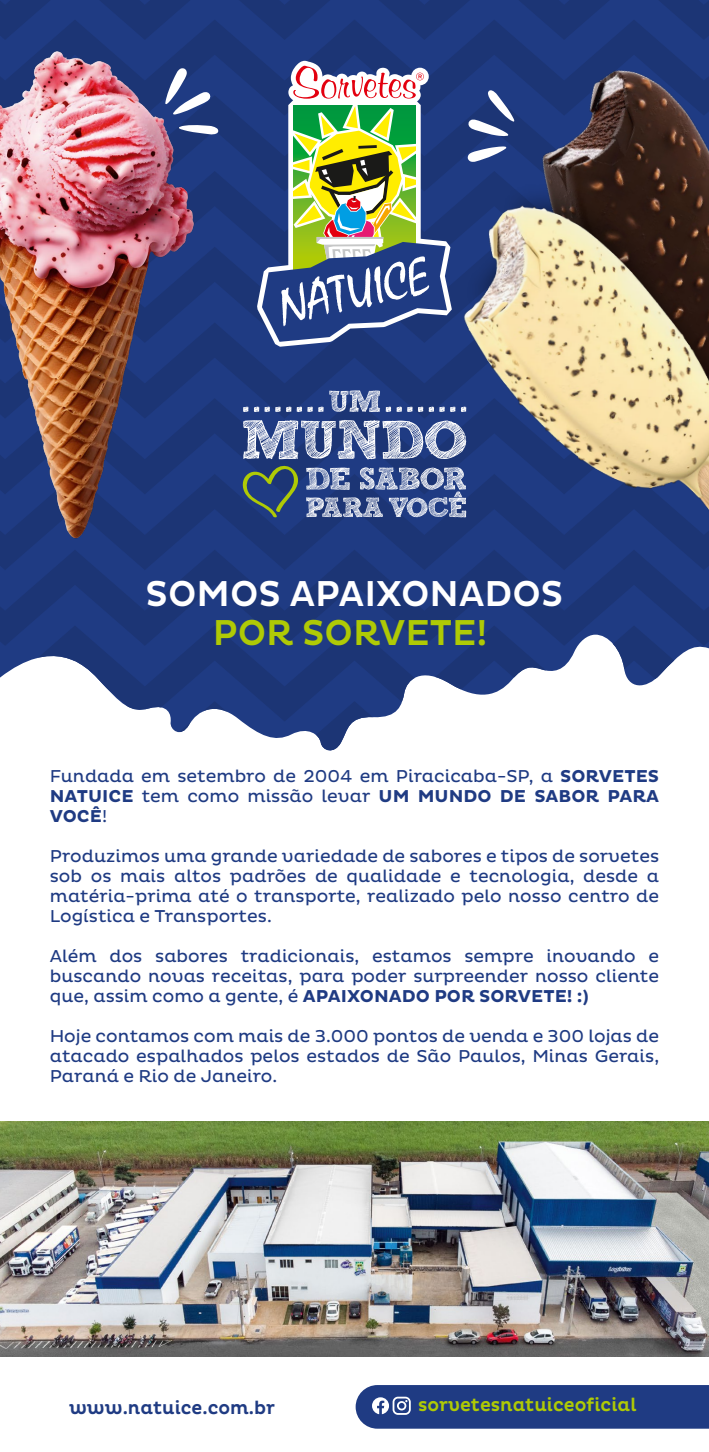
<style>
.page{position:relative;width:709px;height:1452px;background:#fff}
.page>*{position:absolute;margin:0;border:0;box-sizing:border-box;transform-origin:0 0}
.t1{font:500 36.62px "Pluto";color:#fff;scale:.95 1}
.t2{font:500 36.62px "Pluto";color:#afca05;scale:.95 1}
.t3{font:500 18.75px "Pluto";color:#afca05;scale:.95 1}
.t4{font:500 18.75px "Pluto";color:#1f3b83;scale:.95 1}
.t5{font:17.5px/20px "Pluto";color:#1f3b83;text-align:justify}
.s1{font-weight:700}
</style>
<div class="page">
<div style="left:0;top:0;width:344px;height:20px;background:#1d377b"></div>
<svg style="left:0;top:20px;width:344px;height:75px;background:#1d387d"></svg>
<svg style="left:210px;top:95px;width:47px;height:76px;background:#1d387c"></svg>
<svg style="left:210px;top:171px;width:47px;height:76px;background:#1d387c"></svg>
<svg style="left:210px;top:247px;width:47px;height:75px;background:#1d387c"></svg>
<svg style="left:210px;top:322px;width:134px;height:76px;background:#1d377b"></svg>
<svg style="left:210px;top:398px;width:134px;height:76px;background:#1e397e"></svg>
<svg style="left:210px;top:474px;width:134px;height:76px;background:#1d377a"></svg>
<svg style="left:0;top:550px;width:358px;height:75px;background:#1d387c"></svg>
<svg style="left:0;top:625px;width:709px;height:76px"></svg>
<svg style="left:120px;top:701px;width:283px;height:50px"></svg>
<img style="left:344px;top:0;width:365px;height:565px">
<img style="left:452px;top:86px;width:257px;height:38px">
<img style="left:358px;top:124px;width:351px;height:524px">
<img style="left:0;top:41px;width:210px;height:518px">
<svg style="left:467px;top:146px;width:39px;height:16px"></svg>
<svg style="left:467px;top:90px;width:47px;height:46px"></svg>
<svg style="left:165px;top:68px;width:46px;height:46px"></svg>
<svg style="left:179px;top:125px;width:40px;height:10px"></svg>
<svg style="left:257px;top:61px;width:195px;height:286px"></svg>
<svg style="left:293px;top:66px;width:131px;height:33px"></svg>
<svg style="left:262px;top:105px;width:185px;height:237px"></svg>
<svg style="left:329px;top:390px;width:51px;height:22px"></svg>
<svg style="left:237px;top:420px;width:229px;height:98px;background:#62759f"></svg>
<svg style="left:243px;top:407px;width:5px;height:5px"></svg>
<svg style="left:254px;top:407px;width:37px;height:5px"></svg>
<svg style="left:297px;top:407px;width:26px;height:5px"></svg>
<svg style="left:386px;top:407px;width:26px;height:5px"></svg>
<svg style="left:418px;top:407px;width:37px;height:5px"></svg>
<svg style="left:461px;top:407px;width:5px;height:5px"></svg>
<img style="left:0;top:1121px;width:709px;height:236px">
<svg style="left:355px;top:1385px;width:354px;height:43px;background:#284388"></svg>
<h1 class="t1" style="left:146px;top:573px;width:441px">SOMOS APAIXONADOS</h1>
<h1 class="t2" style="left:213px;top:612px;width:290px">POR SORVETE!</h1>
<p class="t5" style="left:50px;top:766px;width:611px">Fundada em setembro de 2004 em Piracicaba-SP, a <span class="s1">SORVETES NATUICE</span> tem como missão levar <span class="s1">UM MUNDO DE SABOR PARA VOCÊ</span>!</p>
<p class="t5" style="left:50px;top:846px;width:611px">Produzimos uma grande variedade de sabores e tipos de sorvetes sob os mais altos padrões de qualidade e tecnologia, desde a matéria-prima até o transporte, realizado pelo nosso centro de Logística e Transportes.</p>
<p class="t5" style="left:50px;top:946px;width:611px">Além dos sabores tradicionais, estamos sempre inovando e buscando novas receitas, para poder surpreender nosso cliente que, assim como a gente, é <span class="s1">APAIXONADO POR SORVETE! :)</span></p>
<p class="t5" style="left:50px;top:1026px;width:611px">Hoje contamos com mais de 3.000 pontos de venda e 300 lojas de atacado espalhados pelos estados de São Paulos, Minas Gerais, Paraná e Rio de Janeiro.</p>
<p class="t4" style="left:69px;top:1397px;width:218px">www.natuice.com.br</p>
<p class="t3" style="left:418px;top:1394px;width:231px">sorvetesnatuiceoficial</p>
</div>
